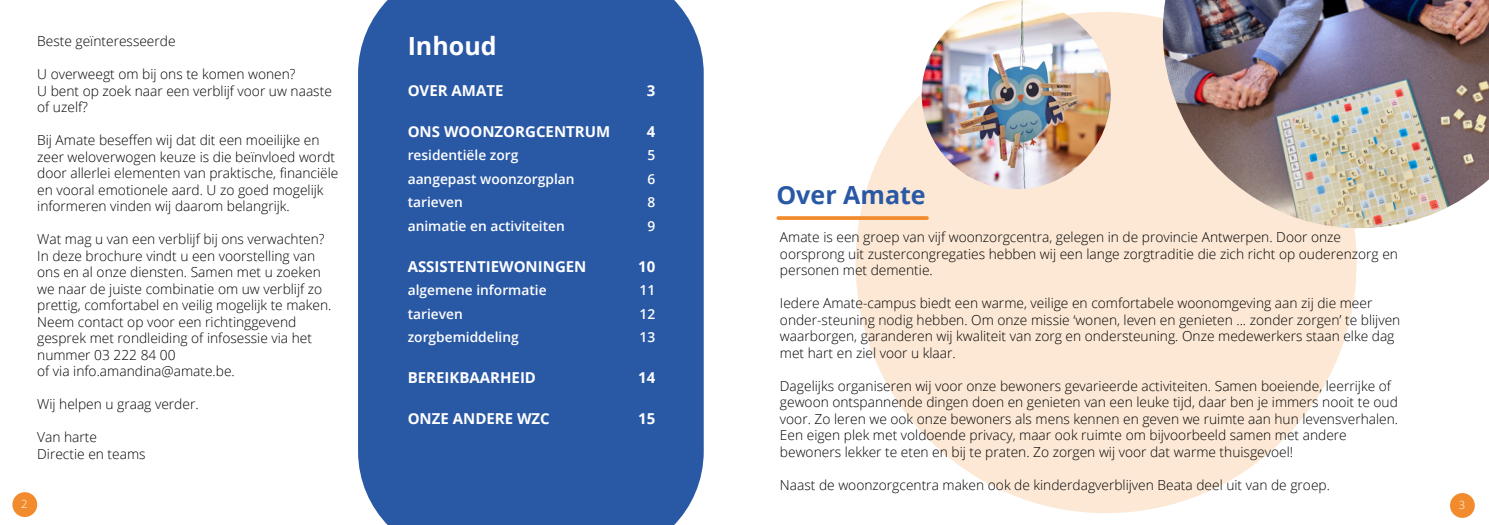
<style>
.page{position:relative;width:1489px;height:525px;background:#fff}
.page>*{position:absolute;margin:0;border:0;box-sizing:border-box;transform-origin:0 0}
.t1{font:700 25px "Open Sans";color:#2958a5}
.t2{font:700 25px "Open Sans";color:#fff}
.t3{font:700 15px "Open Sans";color:#fff}
.t4{font:300 13.75px/16.5px "Open Sans";color:#000}
.t5{font:600 13.75px "Open Sans";color:#fff}
.t6{font:300 11.25px "Open Sans";color:#fff}
</style>
<div class="page">
<div style="left:855px;top:12px;width:501px;height:501px;background:#fce8d5;border-radius:50%"></div>
<img style="left:921px;top:0;width:189px;height:189px;border-radius:94px">
<img style="left:1153px;top:0;width:335px;height:245px">
<svg style="left:778px;top:216px;width:148px;height:4px"></svg>
<div style="left:358px;top:0;width:345px;height:524px;background:#2958a5"></div>
<div style="left:12px;top:492px;width:25px;height:24px;background:#f28b2d;border-radius:50%"></div>
<div style="left:1449px;top:493px;width:25px;height:24px;background:#f28b2d;border-radius:50%"></div>
<p class="t4" style="left:37px;top:32px;width:140px">Beste geïnteresseerde</p>
<p class="t4" style="left:37px;top:65px;width:296px">U overweegt om bij ons te komen wonen?<br>U bent op zoek naar een verblijf voor uw naaste of uzelf?</p>
<p class="t4" style="left:37px;top:131px;width:303px">Bij Amate beseffen wij dat dit een moeilijke en zeer weloverwogen keuze is die beïnvloed wordt door allerlei elementen van praktische, financiële en vooral emotionele aard. U zo goed mogelijk informeren vinden wij daarom belangrijk.</p>
<p class="t4" style="left:37px;top:230px;width:296px">Wat mag u van een verblijf bij ons verwachten?<br>In deze brochure vindt u een voorstelling van ons en al onze diensten. Samen met u zoeken we naar de juiste combinatie om uw verblijf zo prettig, comfortabel en veilig mogelijk te maken.<br>Neem contact op voor een richtinggevend gesprek met rondleiding of infosessie via het nummer 03 222 84 00<br>of via info.amandina@amate.be.</p>
<p class="t4" style="left:37px;top:395px;width:163px">Wij helpen u graag verder.</p>
<p class="t4" style="left:37px;top:428px;width:110px">Van harte<br>Directie en teams</p>
<h1 class="t2" style="left:407px;top:28px;width:90px">Inhoud</h1>
<p class="t3" style="left:407px;top:80px;width:97px">OVER AMATE</p>
<p class="t3" style="left:646px;top:80px;width:10px">3</p>
<p class="t3" style="left:407px;top:120px;width:204px">ONS WOONZORGCENTRUM</p>
<p class="t3" style="left:646px;top:120px;width:10px">4</p>
<p class="t5" style="left:407px;top:146px;width:112px">residentiële zorg</p>
<p class="t5" style="left:647px;top:146px;width:9px">5</p>
<p class="t5" style="left:407px;top:169px;width:168px">aangepast woonzorgplan</p>
<p class="t5" style="left:647px;top:169px;width:9px">6</p>
<p class="t5" style="left:407px;top:193px;width:57px">tarieven</p>
<p class="t5" style="left:647px;top:193px;width:9px">8</p>
<p class="t5" style="left:407px;top:216px;width:159px">animatie en activiteiten</p>
<p class="t5" style="left:647px;top:216px;width:9px">9</p>
<p class="t3" style="left:407px;top:255px;width:180px">ASSISTENTIEWONINGEN</p>
<p class="t3" style="left:638px;top:255px;width:19px">10</p>
<p class="t5" style="left:407px;top:280px;width:140px">algemene informatie</p>
<p class="t5" style="left:639px;top:280px;width:17px">11</p>
<p class="t5" style="left:407px;top:304px;width:57px">tarieven</p>
<p class="t5" style="left:639px;top:304px;width:17px">12</p>
<p class="t5" style="left:407px;top:328px;width:113px">zorgbemiddeling</p>
<p class="t5" style="left:639px;top:328px;width:17px">13</p>
<p class="t3" style="left:407px;top:366px;width:130px">BEREIKBAARHEID</p>
<p class="t3" style="left:638px;top:366px;width:19px">14</p>
<p class="t3" style="left:407px;top:407px;width:144px">ONZE ANDERE WZC</p>
<p class="t3" style="left:638px;top:407px;width:19px">15</p>
<h1 class="t1" style="left:776px;top:177px;width:151px">Over Amate</h1>
<p class="t4" style="left:780px;top:228px;width:619px">Amate is een groep van vijf woonzorgcentra, gelegen in de provincie Antwerpen. Door onze oorsprong uit zustercongregaties hebben wij een lange zorgtraditie die zich richt op ouderenzorg en personen met dementie.</p>
<p class="t4" style="left:780px;top:294px;width:622px">Iedere Amate-campus biedt een warme, veilige en comfortabele woonomgeving aan zij die meer onder-steuning nodig hebben. Om onze missie ‘wonen, leven en genieten ... zonder zorgen’ te blijven waarborgen, garanderen wij kwaliteit van zorg en ondersteuning. Onze medewerkers staan elke dag met hart en ziel voor u klaar.</p>
<p class="t4" style="left:780px;top:377px;width:619px">Dagelijks organiseren wij voor onze bewoners gevarieerde activiteiten. Samen boeiende, leerrijke of gewoon ontspannende dingen doen en genieten van een leuke tijd, daar ben je immers nooit te oud voor. Zo leren we ook onze bewoners als mens kennen en geven we ruimte aan hun levensverhalen.<br>Een eigen plek met voldoende privacy, maar ook ruimte om bijvoorbeeld samen met andere bewoners lekker te eten en bij te praten. Zo zorgen wij voor dat warme thuisgevoel!</p>
<p class="t4" style="left:780px;top:476px;width:551px">Naast de woonzorgcentra maken ook de kinderdagverblijven Beata deel uit van de groep.</p>
<p class="t6" style="left:21px;top:496px;width:8px">2</p>
<p class="t6" style="left:1458px;top:496px;width:8px">3</p>
</div>
